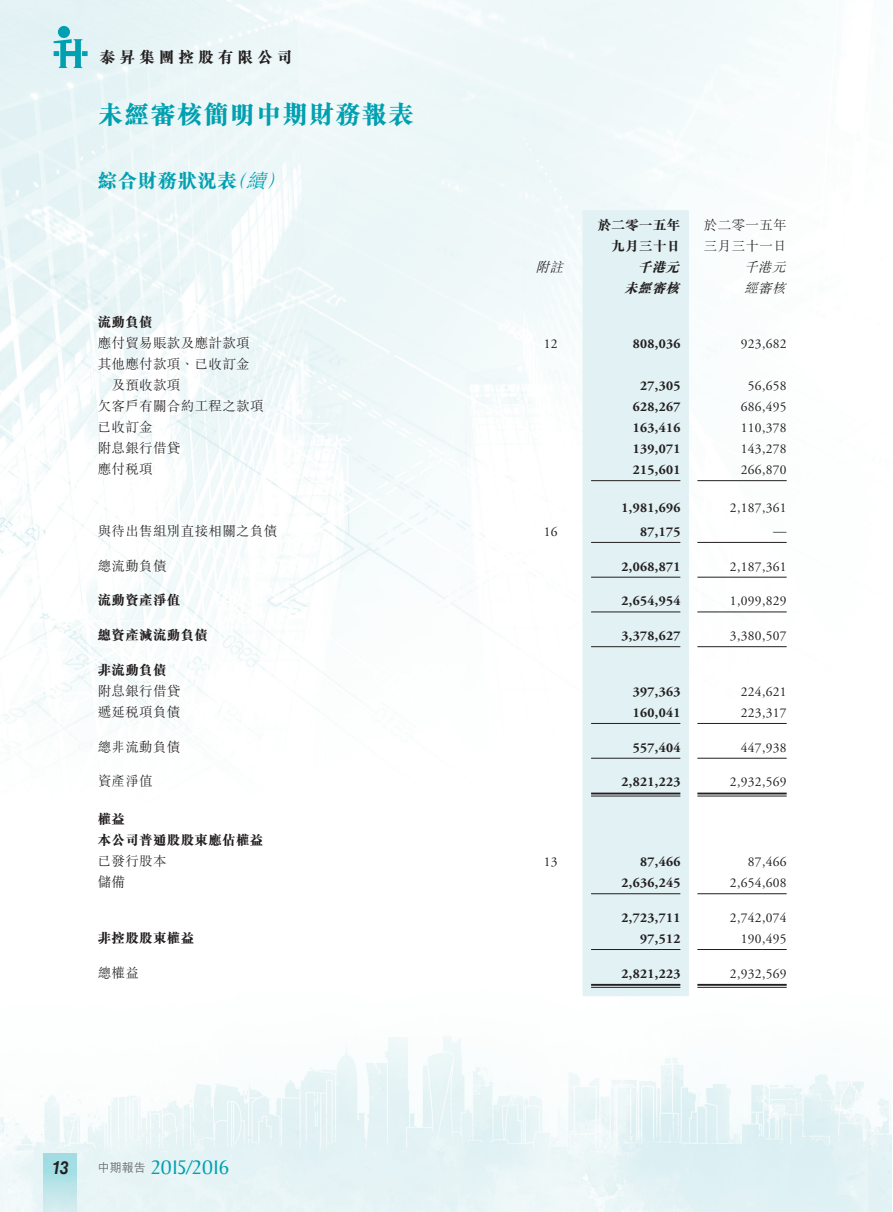
<style>
.page{position:relative;width:893px;height:1212px;background:#fff}
.page>*{position:absolute;margin:0;border:0;box-sizing:border-box;transform-origin:0 0}
.t1{font:800 25.5px "M Sung HK";letter-spacing:.035em;color:#00a0b0}
.t2{font:21px "Baker Signet Std";color:#00a0b0}
._3__標題{font:800 19.5px "M Sung HK";letter-spacing:.025em;color:#00a0b0}
.t3{font:italic 700 18px "Helvetica LT Std";color:#231f20;scale:.88 1}
.t4{font:800 15.75px "M Sung HK";letter-spacing:.25em;color:#231f20}
._1__內文{font:13.5px "Adobe Garamond Pro";letter-spacing:.025em;color:#231f20}
._1__內文-2{font:700 13.5px "Adobe Garamond Pro";letter-spacing:.025em;color:#231f20}
._1__內文-3{font:300 13.5px "M Sung HK";letter-spacing:.025em;color:#231f20}
._1__內文-4{font:800 13.5px "M Sung HK";letter-spacing:.025em;color:#231f20}
._1__內文-5{font:italic 300 13.5px "M Sung HK";color:#231f20}
._1__內文-6{font:italic 800 13.5px "M Sung HK";color:#231f20}
.s1{font-weight:300;font-style:italic}
.s2{font-family:"M Hei HK";font-weight:500;font-size:12px;color:#6c6d70}
</style>
<div class="page">
<img style="left:0;top:0;width:891px;height:1212px">
<svg style="left:54px;top:26px;width:34px;height:42px"></svg>
<div style="left:44px;top:1154px;width:33px;height:58px;background:linear-gradient(to bottom,#96dae1,#d6ecf0)"></div>
<div style="left:583px;top:210px;width:106px;height:786px;background:#e1f1f4"></div>
<hr style="left:591px;top:480px;width:89px;height:1px;background:#231f20">
<hr style="left:697px;top:480px;width:90px;height:1px;background:#231f20">
<hr style="left:591px;top:542px;width:89px;height:1px;background:#231f20">
<hr style="left:697px;top:542px;width:90px;height:1px;background:#231f20">
<hr style="left:591px;top:577px;width:89px;height:1px;background:#231f20">
<hr style="left:697px;top:577px;width:90px;height:1px;background:#231f20">
<hr style="left:591px;top:611px;width:89px;height:1px;background:#231f20">
<hr style="left:697px;top:611px;width:90px;height:1px;background:#231f20">
<hr style="left:591px;top:646px;width:89px;height:1px;background:#231f20">
<hr style="left:697px;top:646px;width:90px;height:1px;background:#231f20">
<hr style="left:591px;top:723px;width:89px;height:1px;background:#231f20">
<hr style="left:697px;top:723px;width:90px;height:1px;background:#231f20">
<hr style="left:591px;top:758px;width:89px;height:1px;background:#231f20">
<hr style="left:697px;top:758px;width:90px;height:1px;background:#231f20">
<hr style="left:591px;top:792px;width:89px;height:2px;background:#231f20">
<hr style="left:591px;top:796px;width:89px;height:1px;background:#231f20">
<hr style="left:697px;top:792px;width:90px;height:2px;background:#231f20">
<hr style="left:697px;top:796px;width:90px;height:1px;background:#231f20">
<hr style="left:591px;top:893px;width:89px;height:1px;background:#231f20">
<hr style="left:697px;top:893px;width:90px;height:1px;background:#231f20">
<hr style="left:591px;top:949px;width:89px;height:1px;background:#231f20">
<hr style="left:697px;top:949px;width:90px;height:1px;background:#231f20">
<hr style="left:591px;top:984px;width:89px;height:2px;background:#231f20">
<hr style="left:591px;top:987px;width:89px;height:1px;background:#231f20">
<hr style="left:697px;top:984px;width:90px;height:2px;background:#231f20">
<hr style="left:697px;top:987px;width:90px;height:1px;background:#231f20">
<p class="t4" style="left:100px;top:49px;width:194px">泰昇集團控股有限公司</p>
<h1 class="t1" style="left:98px;top:101px;width:318px">未經審核簡明中期財務報表</h1>
<p class="_3__標題" style="left:98px;top:170px;width:196px">綜合財務狀況表<span class="s1">（續）</span></p>
<p class="_1__內文-4" style="left:598px;top:218px;width:84px">於二零一五年</p>
<p class="_1__內文-3" style="left:704px;top:215px;width:84px">於二零一五年</p>
<p class="_1__內文-4" style="left:612px;top:239px;width:70px">九月三十日</p>
<p class="_1__內文-3" style="left:704px;top:236px;width:84px">三月三十一日</p>
<p class="_1__內文-5" style="left:536px;top:257px;width:33px">附註</p>
<p class="_1__內文-6" style="left:638px;top:260px;width:46px">千港元</p>
<p class="_1__內文-5" style="left:744px;top:257px;width:47px">千港元</p>
<p class="_1__內文-6" style="left:624px;top:281px;width:60px">未經審核</p>
<p class="_1__內文-5" style="left:744px;top:278px;width:47px">經審核</p>
<p class="_1__內文-4" style="left:98px;top:315px;width:56px">流動負債</p>
<p class="_1__內文-3" style="left:98px;top:334px;width:153px">應付貿易賬款及應計款項</p>
<p class="_1__內文" style="left:544px;top:336px;width:15px">12</p>
<p class="_1__內文-2" style="left:633px;top:336px;width:49px">808,036</p>
<p class="_1__內文" style="left:741px;top:336px;width:47px">923,682</p>
<p class="_1__內文-3" style="left:98px;top:355px;width:153px">其他應付款項、已收訂金</p>
<p class="_1__內文-3" style="left:112px;top:376px;width:70px">及預收款項</p>
<p class="_1__內文-2" style="left:640px;top:378px;width:42px">27,305</p>
<p class="_1__內文" style="left:748px;top:378px;width:40px">56,658</p>
<p class="_1__內文-3" style="left:98px;top:397px;width:167px">欠客戶有關合約工程之款項</p>
<p class="_1__內文-2" style="left:633px;top:399px;width:49px">628,267</p>
<p class="_1__內文" style="left:741px;top:399px;width:47px">686,495</p>
<p class="_1__內文-3" style="left:98px;top:418px;width:57px">已收訂金</p>
<p class="_1__內文-2" style="left:633px;top:420px;width:49px">163,416</p>
<p class="_1__內文" style="left:741px;top:420px;width:47px">110,378</p>
<p class="_1__內文-3" style="left:98px;top:439px;width:84px">附息銀行借貸</p>
<p class="_1__內文-2" style="left:633px;top:441px;width:49px">139,071</p>
<p class="_1__內文" style="left:741px;top:441px;width:47px">143,278</p>
<p class="_1__內文-3" style="left:98px;top:460px;width:57px">應付稅項</p>
<p class="_1__內文-2" style="left:633px;top:462px;width:49px">215,601</p>
<p class="_1__內文" style="left:741px;top:462px;width:47px">266,870</p>
<p class="_1__內文-2" style="left:622px;top:500px;width:60px">1,981,696</p>
<p class="_1__內文" style="left:730px;top:499px;width:58px">2,187,361</p>
<p class="_1__內文-3" style="left:98px;top:521px;width:181px">與待出售組別直接相關之負債</p>
<p class="_1__內文" style="left:544px;top:523px;width:15px">16</p>
<p class="_1__內文-2" style="left:640px;top:524px;width:42px">87,175</p>
<p class="_1__內文" style="left:773px;top:523px;width:15px">—</p>
<p class="_1__內文-3" style="left:98px;top:556px;width:70px">總流動負債</p>
<p class="_1__內文-2" style="left:622px;top:558px;width:60px">2,068,871</p>
<p class="_1__內文" style="left:730px;top:558px;width:58px">2,187,361</p>
<p class="_1__內文-4" style="left:98px;top:593px;width:84px">流動資產淨值</p>
<p class="_1__內文-2" style="left:622px;top:593px;width:60px">2,654,954</p>
<p class="_1__內文" style="left:730px;top:593px;width:58px">1,099,829</p>
<p class="_1__內文-4" style="left:98px;top:628px;width:112px">總資產減流動負債</p>
<p class="_1__內文-2" style="left:622px;top:628px;width:60px">3,378,627</p>
<p class="_1__內文" style="left:730px;top:628px;width:58px">3,380,507</p>
<p class="_1__內文-4" style="left:98px;top:663px;width:70px">非流動負債</p>
<p class="_1__內文-3" style="left:98px;top:681px;width:84px">附息銀行借貸</p>
<p class="_1__內文-2" style="left:633px;top:684px;width:49px">397,363</p>
<p class="_1__內文" style="left:741px;top:683px;width:47px">224,621</p>
<p class="_1__內文-3" style="left:98px;top:702px;width:84px">遞延稅項負債</p>
<p class="_1__內文-2" style="left:633px;top:705px;width:49px">160,041</p>
<p class="_1__內文" style="left:741px;top:704px;width:47px">223,317</p>
<p class="_1__內文-3" style="left:98px;top:737px;width:84px">總非流動負債</p>
<p class="_1__內文-2" style="left:633px;top:739px;width:49px">557,404</p>
<p class="_1__內文" style="left:741px;top:739px;width:47px">447,938</p>
<p class="_1__內文-3" style="left:98px;top:772px;width:57px">資產淨值</p>
<p class="_1__內文-2" style="left:622px;top:774px;width:60px">2,821,223</p>
<p class="_1__內文" style="left:730px;top:774px;width:58px">2,932,569</p>
<p class="_1__內文-4" style="left:98px;top:812px;width:29px">權益</p>
<p class="_1__內文-4" style="left:98px;top:833px;width:167px">本公司普通股股東應佔權益</p>
<p class="_1__內文-3" style="left:98px;top:852px;width:70px">已發行股本</p>
<p class="_1__內文" style="left:544px;top:854px;width:15px">13</p>
<p class="_1__內文-2" style="left:640px;top:854px;width:42px">87,466</p>
<p class="_1__內文" style="left:748px;top:854px;width:40px">87,466</p>
<p class="_1__內文-3" style="left:98px;top:873px;width:29px">儲備</p>
<p class="_1__內文-2" style="left:622px;top:875px;width:60px">2,636,245</p>
<p class="_1__內文" style="left:730px;top:875px;width:58px">2,654,608</p>
<p class="_1__內文-2" style="left:622px;top:910px;width:60px">2,723,711</p>
<p class="_1__內文" style="left:730px;top:909px;width:58px">2,742,074</p>
<p class="_1__內文-4" style="left:98px;top:931px;width:98px">非控股股東權益</p>
<p class="_1__內文-2" style="left:640px;top:931px;width:42px">97,512</p>
<p class="_1__內文" style="left:741px;top:930px;width:47px">190,495</p>
<p class="_1__內文-3" style="left:98px;top:963px;width:43px">總權益</p>
<p class="_1__內文-2" style="left:622px;top:965px;width:60px">2,821,223</p>
<p class="_1__內文" style="left:730px;top:965px;width:58px">2,932,569</p>
<p class="t3" style="left:52px;top:1156px;width:21px">13</p>
<h2 class="t2" style="left:98px;top:1156px;width:133px"><span class="s2">中期報告</span> 2015/2016</h2>
</div>
